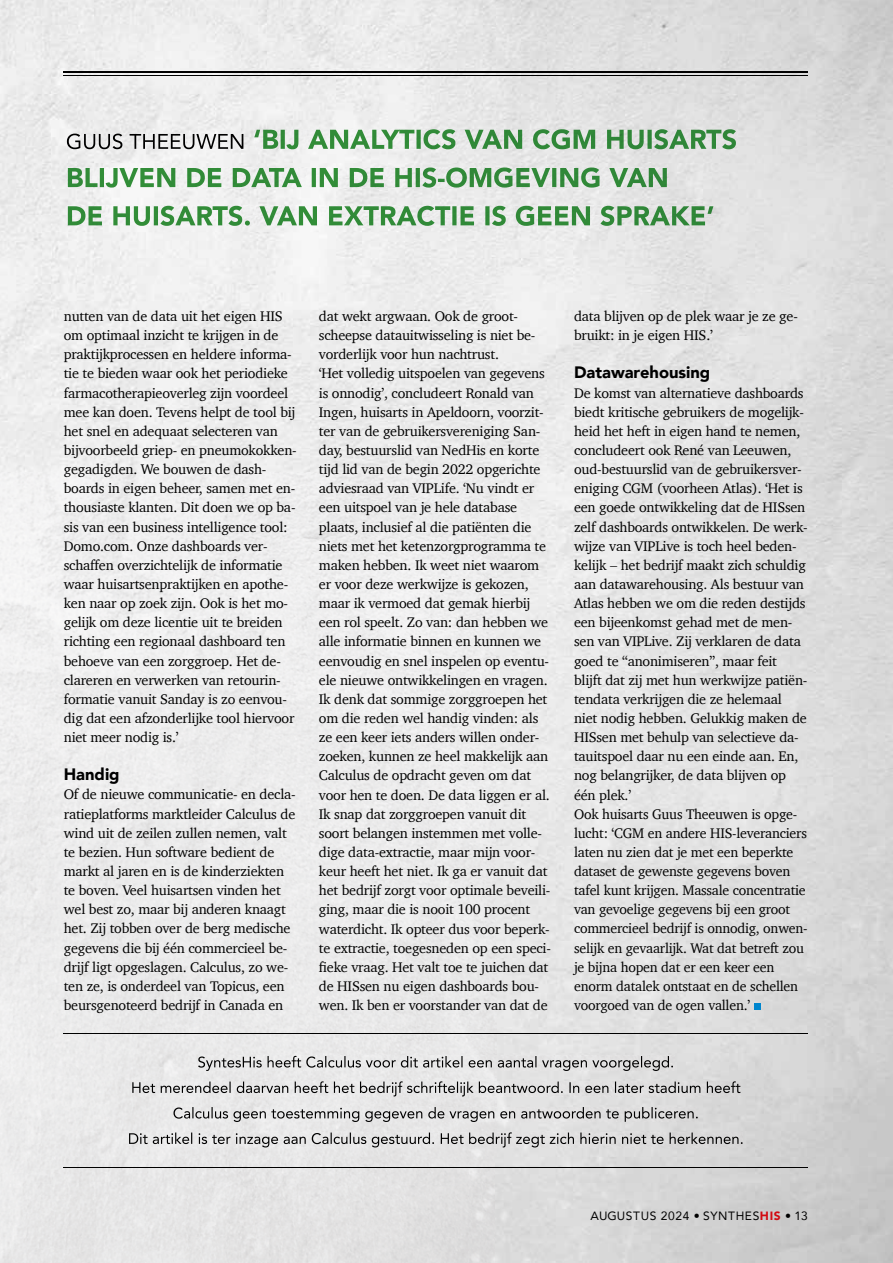
<style>
.page{position:relative;width:893px;height:1263px;background:#fff}
.page>*{position:absolute;margin:0;border:0;box-sizing:border-box;transform-origin:0 0}
.t1{font:900 16.5px "Avenir";color:#000}
.t2{font:14.25px/19.2px "Charter";letter-spacing:-.015em;color:#000}
.t3{font:12px "Avenir";letter-spacing:.05em;color:#000}
.s1{font-weight:900;color:#d20a11}
</style>
<div class="page">
<img style="left:0;top:0;width:893px;height:1263px">
<hr style="left:64px;top:72px;width:744px;height:1px;background:#000">
<hr style="left:64px;top:75px;width:744px;height:1px;background:#000">
<img style="left:198px;top:1056px;width:476px;height:15px">
<img style="left:132px;top:1081px;width:609px;height:15px">
<img style="left:173px;top:1107px;width:526px;height:15px">
<img style="left:129px;top:1132px;width:614px;height:15px">
<img style="left:67px;top:134px;width:176px;height:15px">
<img style="left:254px;top:129px;width:483px;height:20px">
<img style="left:68px;top:167px;width:601px;height:21px">
<img style="left:68px;top:206px;width:645px;height:20px">
<div style="left:754px;top:1003px;width:6px;height:7px;background:#0086ce"></div>
<hr style="left:64px;top:1033px;width:744px;height:1px;background:#000">
<hr style="left:64px;top:1167px;width:744px;height:1px;background:#000">
<p class="t2" style="left:64px;top:306px;width:234px">nutten van de data uit het eigen HIS om optimaal inzicht te krijgen in de praktijkprocessen en heldere informa&shy;tie te bieden waar ook het periodieke farmacotherapieoverleg zijn voordeel mee kan doen. Tevens helpt de tool bij het snel en adequaat selecteren van bijvoorbeeld griep- en pneumokokken&shy;gegadigden. We bouwen de dash&shy;boards in eigen beheer, samen met en&shy;thousiaste klanten. Dit doen we op ba&shy;sis van een business intelligence tool:<br>Domo.com. Onze dashboards ver&shy;schaffen overzichtelijk de informatie waar huisartsenpraktijken en apothe&shy;ken naar op zoek zijn. Ook is het mo&shy;gelijk om deze licentie uit te breiden richting een regionaal dashboard ten behoeve van een zorggroep. Het de&shy;clareren en verwerken van retourin&shy;formatie vanuit Sanday is zo eenvou&shy;dig dat een afzonderlijke tool hiervoor niet meer nodig is.’</p>
<p class="t1" style="left:64px;top:760px;width:57px">Handig</p>
<p class="t2" style="left:64px;top:785px;width:233px">Of de nieuwe communicatie- en decla&shy;ratieplatforms marktleider Calculus de wind uit de zeilen zullen nemen, valt te bezien. Hun software bedient de markt al jaren en is de kinderziekten te boven. Veel huisartsen vinden het wel best zo, maar bij anderen knaagt het. Zij tobben over de berg medische gegevens die bij één commercieel be&shy;drijf ligt opgeslagen. Calculus, zo we&shy;ten ze, is onderdeel van Topicus, een beursgenoteerd bedrijf in Canada en</p>
<p class="t2" style="left:319px;top:306px;width:233px">dat wekt argwaan. Ook de groot&shy;scheepse datauitwisseling is niet be&shy;vorderlijk voor hun nachtrust.<br>‘Het volledig uitspoelen van gegevens is onnodig’, concludeert Ronald van Ingen, huisarts in Apeldoorn, voorzit&shy;ter van de gebruikersvereniging San&shy;day, bestuurslid van NedHis en korte tijd lid van de begin 2022 opgerichte adviesraad van VIPLife. ‘Nu vindt er een uitspoel van je hele database plaats, inclusief al die patiënten die niets met het ketenzorgprogramma te maken hebben. Ik weet niet waarom er voor deze werkwijze is gekozen, maar ik vermoed dat gemak hierbij een rol speelt. Zo van: dan hebben we alle informatie binnen en kunnen we eenvoudig en snel inspelen op eventu&shy;ele nieuwe ontwikkelingen en vragen.<br>Ik denk dat sommige zorggroepen het om die reden wel handig vinden: als ze een keer iets anders willen onder&shy;zoeken, kunnen ze heel makkelijk aan Calculus de opdracht geven om dat voor hen te doen. De data liggen er al.<br>Ik snap dat zorggroepen vanuit dit soort belangen instemmen met volle&shy;dige data-extractie, maar mijn voor&shy;keur heeft het niet. Ik ga er vanuit dat het bedrijf zorgt voor optimale beveili&shy;ging, maar die is nooit 100 procent waterdicht. Ik opteer dus voor beperk&shy;te extractie, toegesneden op een speci&shy;fieke vraag. Het valt toe te juichen dat de HISsen nu eigen dashboards bou&shy;wen. Ik ben er voorstander van dat de</p>
<p class="t2" style="left:574px;top:307px;width:225px">data blijven op de plek waar je ze ge&shy;bruikt: in je eigen HIS.’</p>
<p class="t1" style="left:574px;top:359px;width:138px">Datawarehousing</p>
<p class="t2" style="left:574px;top:383px;width:235px">De komst van alternatieve dashboards biedt kritische gebruikers de mogelijk&shy;heid het heft in eigen hand te nemen, concludeert ook René van Leeuwen, oud-bestuurslid van de gebruikersver&shy;eniging CGM (voorheen Atlas). ‘Het is een goede ontwikkeling dat de HISsen zelf dashboards ontwikkelen. De werk&shy;wijze van VIPLive is toch heel beden&shy;kelijk – het bedrijf maakt zich schuldig aan datawarehousing. Als bestuur van Atlas hebben we om die reden destijds een bijeenkomst gehad met de men&shy;sen van VIPLive. Zij verklaren de data goed te “anonimiseren”, maar feit blijft dat zij met hun werkwijze patiën&shy;tendata verkrijgen die ze helemaal niet nodig hebben. Gelukkig maken de HISsen met behulp van selectieve da&shy;tauitspoel daar nu een einde aan. En, nog belangrijker, de data blijven op één plek.’<br>Ook huisarts Guus Theeuwen is opge&shy;lucht: ‘CGM en andere HIS-leveranciers laten nu zien dat je met een beperkte dataset de gewenste gegevens boven tafel kunt krijgen. Massale concentratie van gevoelige gegevens bij een groot commercieel bedrijf is onnodig, onwen&shy;selijk en gevaarlijk. Wat dat betreft zou je bijna hopen dat er een keer een enorm datalek ontstaat en de schellen voorgoed van de ogen vallen.’</p>
<p class="t3" style="left:591px;top:1207px;width:219px">AUGUSTUS 2024 • SYNTHES<span class="s1">HIS</span> • 13</p>
</div>
